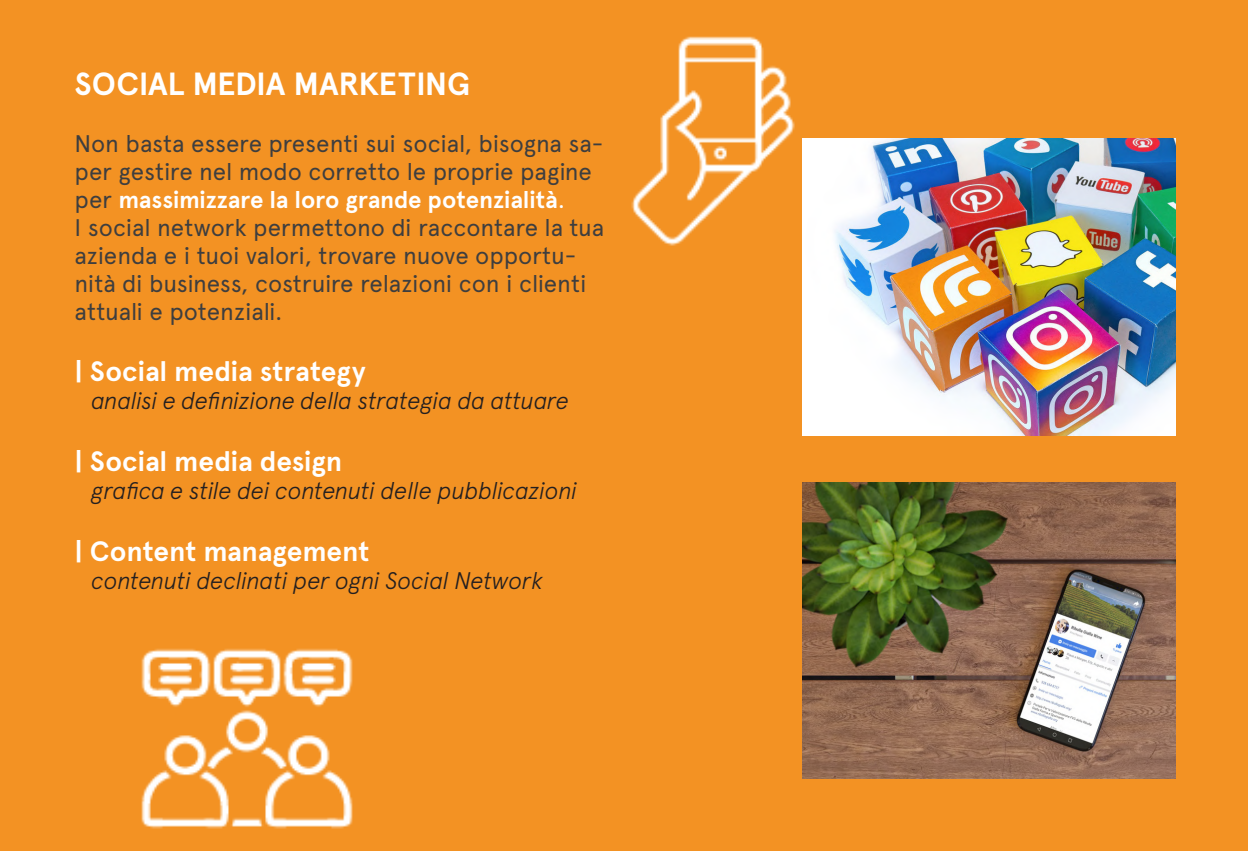
<style>
.page{position:relative;width:1248px;height:851px;background:#fff}
.page>*{position:absolute;margin:0;border:0;box-sizing:border-box;transform-origin:0 0}
.apercu_bold_16_14{font:700 32px "Apercu";letter-spacing:-.01em;color:#fff}
.apercu_bold_14_14_at{font:700 28px "Apercu";color:#fff}
.apercu_regular_12_14{font:24px/28px "Apercu";letter-spacing:-.005em;color:#3e3e3f}
.apercu_light_ita_12{font:italic 300 24px "Apercu";letter-spacing:-.015em;color:#231f20}
.corsivo_descrizioni{font:italic 300 24px "Apercu";letter-spacing:-.01em;color:#231f20}
.s1{font-weight:700;color:#fff}
.s2{color:#fff}
</style>
<div class="page">
<div style="left:0;top:0;width:1247px;height:850px;background:#f39223"></div>
<img style="left:802px;top:482px;width:373px;height:296px">
<img style="left:802px;top:139px;width:373px;height:296px">
<p class="apercu_bold_16_14" style="left:74px;top:64px;width:397px">SOCIAL MEDIA MARKETING</p>
<p class="apercu_regular_12_14" style="left:74px;top:129px;width:530px">Non basta essere presenti sui social, bisogna sa&shy;per gestire nel modo corretto le proprie pagine per <span class="s1">massimizzare la loro grande potenzialità</span><span class="s2">.</span></p>
<p class="apercu_regular_12_14" style="left:74px;top:213px;width:531px">I social network permettono di raccontare la tua azienda e i tuoi valori, trovare nuove opportu&shy;nità di business, costruire relazioni con i clienti attuali e potenziali.</p>
<p class="apercu_bold_14_14_at" style="left:74px;top:354px;width:293px">| Social media strategy</p>
<p class="apercu_light_ita_12" style="left:91px;top:386px;width:479px">analisi e definizione della strategia da attuare</p>
<p class="apercu_bold_14_14_at" style="left:74px;top:444px;width:269px">| Social media design</p>
<p class="apercu_light_ita_12" style="left:91px;top:476px;width:487px">grafica e stile dei contenuti delle pubblicazioni</p>
<p class="apercu_bold_14_14_at" style="left:74px;top:534px;width:296px">| Content management</p>
<p class="corsivo_descrizioni" style="left:91px;top:566px;width:453px">contenuti declinati per ogni Social Network</p>
</div>
